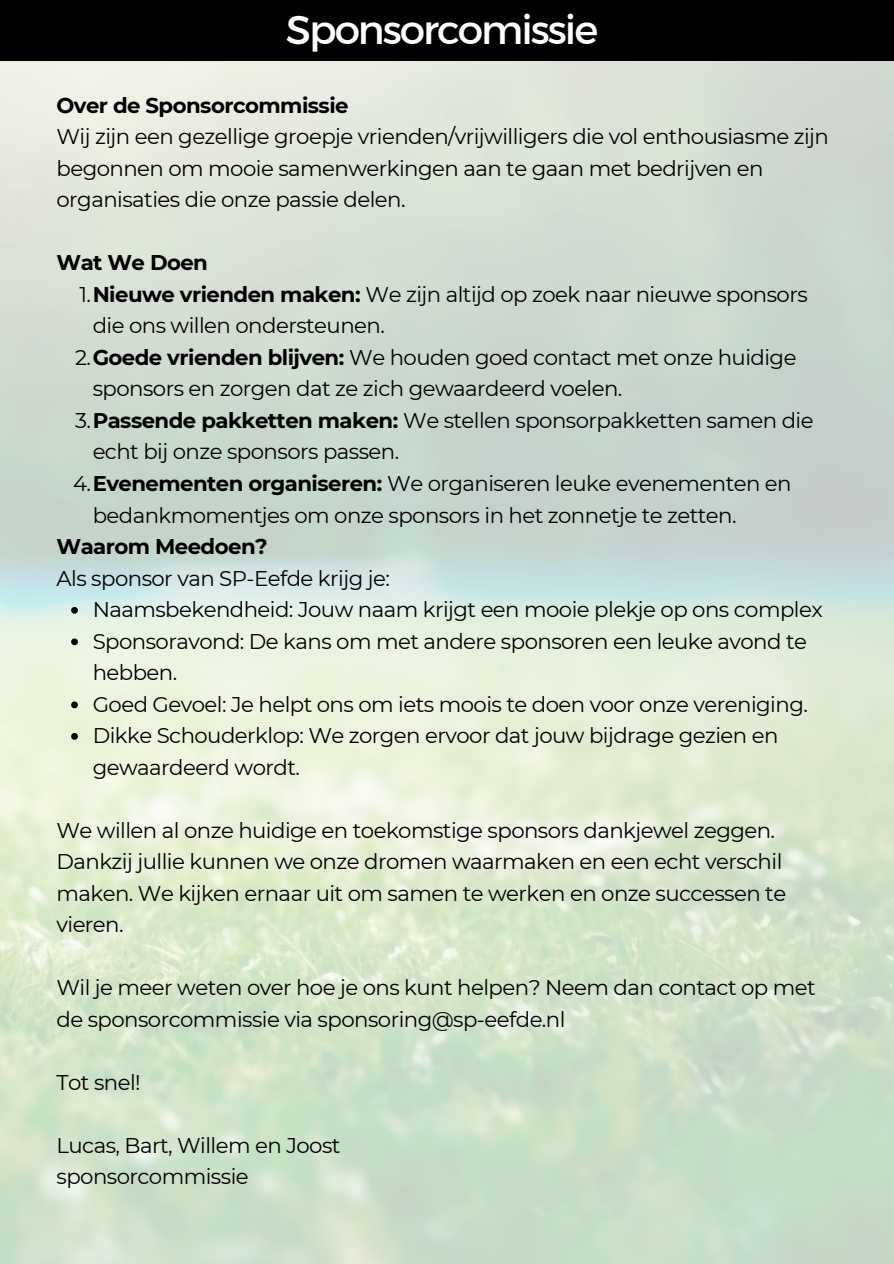
<style>
.page{position:relative;width:894px;height:1264px;background:#fff}
.page>*{position:absolute;margin:0;border:0;box-sizing:border-box;transform-origin:0 0}
.t1{font:40.5px "Kief Montaser Regular";letter-spacing:-.05em;color:#fff}
.t2{font:21.3px/31.5px "Montserrat";letter-spacing:-.025em;color:#000}
.t3{font:700 21.3px "Montserrat";letter-spacing:-.025em;color:#000}
.s1{font-weight:700}
</style>
<div class="page">
<img style="left:0;top:61px;width:893px;height:1202px">
<div style="left:0;top:0;width:893px;height:61px;background:#000"></div>
<svg style="left:71px;top:607px;width:7px;height:6px"></svg>
<svg style="left:71px;top:638px;width:7px;height:7px"></svg>
<svg style="left:71px;top:701px;width:7px;height:7px"></svg>
<svg style="left:71px;top:733px;width:7px;height:6px"></svg>
<h1 class="t1" style="left:286px;top:5px;width:313px">Sponsorcomissie</h1>
<p class="t3" style="left:56px;top:92px;width:293px">Over de Sponsorcommissie</p>
<p class="t2" style="left:56px;top:121px;width:773px">Wij zijn een gezellige groepje vrienden/vrijwilligers die vol enthousiasme zijn begonnen om mooie samenwerkingen aan te gaan met bedrijven en organisaties die onze passie delen.</p>
<p class="t3" style="left:56px;top:250px;width:153px">Wat We Doen</p>
<p class="t2" style="left:79px;top:278px;width:729px">1.<span class="s1">Nieuwe vrienden maken:</span> We zijn altijd op zoek naar nieuwe sponsors</p>
<p class="t2" style="left:93px;top:310px;width:293px">die ons willen ondersteunen.</p>
<p class="t2" style="left:75px;top:341px;width:722px">2.<span class="s1">Goede vrienden blijven:</span> We houden goed contact met onze huidige</p>
<p class="t2" style="left:93px;top:373px;width:531px">sponsors en zorgen dat ze zich gewaardeerd voelen.</p>
<p class="t2" style="left:75px;top:404px;width:739px">3.<span class="s1">Passende pakketten maken:</span> We stellen sponsorpakketten samen die</p>
<p class="t2" style="left:93px;top:436px;width:308px">echt bij onze sponsors passen.</p>
<p class="t2" style="left:73px;top:467px;width:720px">4.<span class="s1">Evenementen organiseren:</span> We organiseren leuke evenementen en</p>
<p class="t2" style="left:93px;top:499px;width:645px">bedankmomentjes om onze sponsors in het zonnetje te zetten.</p>
<p class="t3" style="left:56px;top:533px;width:213px">Waarom Meedoen?</p>
<p class="t2" style="left:93px;top:562px;width:731px;text-indent:-36px">Als sponsor van SP-Eefde krijg je:<br>Naamsbekendheid: Jouw naam krijgt een mooie plekje op ons complex Sponsoravond: De kans om met andere sponsoren een leuke avond te hebben.<br>Goed Gevoel: Je helpt ons om iets moois te doen voor onze vereniging.<br>Dikke Schouderklop: We zorgen ervoor dat jouw bijdrage gezien en gewaardeerd wordt.</p>
<p class="t2" style="left:56px;top:814px;width:731px">We willen al onze huidige en toekomstige sponsors dankjewel zeggen.<br>Dankzij jullie kunnen we onze dromen waarmaken en een echt verschil maken. We kijken ernaar uit om samen te werken en onze successen te vieren.</p>
<p class="t2" style="left:56px;top:971px;width:760px">Wil je meer weten over hoe je ons kunt helpen? Neem dan contact op met de sponsorcommissie via sponsoring@sp-eefde.nl</p>
<p class="t2" style="left:56px;top:1066px;width:86px">Tot snel!</p>
<p class="t2" style="left:56px;top:1129px;width:285px">Lucas, Bart, Willem en Joost sponsorcommissie</p>
</div>
